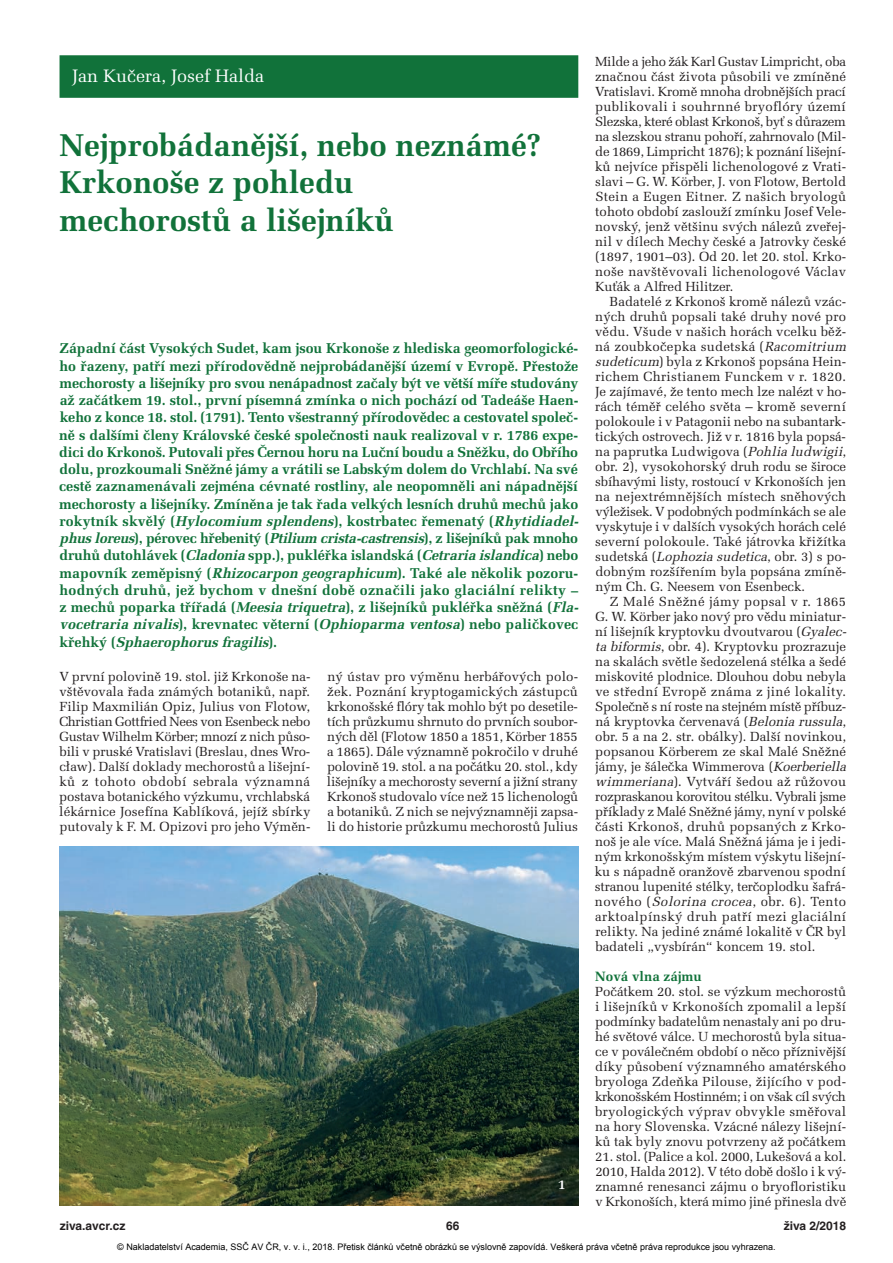
<style>
.page{position:relative;width:893px;height:1263px;background:#fff}
.page>*{position:absolute;margin:0;border:0;box-sizing:border-box;transform-origin:0 0}
.t1{font:700 31.5px/37.5px "Melior CE";color:#11723a}
.t2{font:18px "Melior CE";color:#fff}
.t3{font:700 14.25px/17.2px "Melior CE";color:#11723a}
.t4{font:700 13.5px "Melior CE";color:#11723a}
.t5{font:700 13.5px "Melior CE";color:#fff}
.t6{font:13.2px/15px "Melior CE";color:#231f20;text-align:justify}
.t7{font:700 12px "Helvetica CE";color:#231f20}
.t8{font:9px "Arial";color:#000}
.s1{font-style:italic}
</style>
<div class="page">
<img style="left:60px;top:846px;width:518px;height:359px">
<div style="left:60px;top:55px;width:518px;height:43px;background:#11723a"></div>
<h2 class="t2" style="left:72px;top:70px;width:193px">Jan Kučera, Josef Halda</h2>
<h1 class="t1" style="left:60px;top:130px;width:483px">Nejprobádanější, nebo neznámé?<br>Krkonoše z pohledu<br>mechorostů a lišejníků</h1>
<p class="t3" style="left:59px;top:341px;width:524px">Západní část Vysokých Sudet, kam jsou Krkonoše z hlediska geomorfologické&shy;ho řazeny, patří mezi přírodovědně nejprobádanější území v Evropě. Přestože mechorosty a lišejníky pro svou nenápadnost začaly být ve větší míře studovány až začátkem 19. stol., první písemná zmínka o nich pochází od Tadeáše Haen&shy;keho z konce 18. stol. (1791). Tento všestranný přírodovědec a cestovatel společ - ně s dalšími členy Královské české společnosti nauk realizoval v r. 1786 expe&shy;dici do Krkonoš. Putovali přes Černou horu na Luční boudu a Sněžku, do Obřího dolu, prozkoumali Sněžné jámy a vrátili se Labským dolem do Vrchlabí. Na své cestě zaznamenávali zejména cévnaté rostliny, ale neopomněli ani nápadnější mechorosty a lišejníky. Zmíněna je tak řada velkých lesních druhů mechů jako rokytník skvělý (<span class="s1">Hylocomium splendens</span>), kostrbatec řemenatý (<span class="s1">Rhytidiadel&shy;phus loreus</span>), pérovec hřebenitý (<span class="s1">Ptilium crista-castrensis</span>), z lišejníků pak mnoho druhů dutohlávek (<span class="s1">Cladonia</span> spp.), pukléřka islandská (<span class="s1">Cetraria islandica</span>) nebo mapovník zeměpisný (<span class="s1">Rhizocarpon geographicum</span>). Také ale několik pozoru&shy;hodných druhů, jež bychom v dnešní době označili jako glaciální relikty – z mechů poparka třířadá (<span class="s1">Meesia triquetra</span>), z lišejníků pukléřka sněžná (<span class="s1">Fla&shy;vocetraria nivalis</span>) , k r e v n a t e c v ě t e r n í ( <span class="s1">Ophioparma ventosa</span>) n e b o p a l i č k o v e c k ř e h k ý ( <span class="s1">Sphaerophorus fragilis</span>) .</p>
<p class="t6" style="left:59px;top:671px;width:253px">V první polovině 19. stol. již Krkonoše na - vštěvovala řada známých botaniků, např.<br>Filip Maxmilián Opiz, Julius von Flotow, Christian Gottfried Nees von Esenbeck nebo Gustav Wilhelm Körber; mnozí z nich půso&shy;bili v pruské Vratislavi (Breslau, dnes Wro&shy;cław). Další doklady mechorostů a lišejní&shy;ků z tohoto období sebrala významná postava botanického výzkumu, vrchlabská lékárnice Josefína Kablíková, jejíž sbírky putovaly k F. M. Opizovi pro jeho Výměn-</p>
<p class="t6" style="left:327px;top:671px;width:253px">ný ústav pro výměnu herbářových polo&shy;žek. Poznání kryptogamických zástupců krkonošské flóry tak mohlo být po desetile - tích průzkumu shrnuto do prvních soubor - ných děl (Flotow 1850 a 1851, Körber 1855 a 1865). Dále významně pokročilo v druhé polovině 19. stol. a na počátku 20. stol., kdy lišejníky a mechorosty severní a jižní strany Krkonoš studovalo více než 15 lichenologů a botaniků. Z nich se nejvýznamněji zapsa&shy;li do historie průzkumu mechorostů Julius</p>
<p class="t5" style="left:558px;top:1180px;width:9px">1</p>
<p class="t6" style="left:595px;top:56px;width:253px">Milde a jeho žák Karl Gustav Limpricht, oba značnou část života působili ve zmíněné Vratislavi. Kromě mnoha drobnějších prací publikovali i souhrnné bryoflóry území Slezska, které oblast Krkonoš, byť s důrazem na slezskou stranu pohoří, zahrnovalo (Mil&shy;de 1869, Limpricht 1876); k poznání lišejní - ků nejvíce přispěli lichenologové z Vrati&shy;slavi – G. W. Körber, J. von Flotow, Bertold Stein a Eugen Eitner. Z našich bryologů tohoto období zaslouží zmínku Josef Vele&shy;novský, jenž většinu svých nálezů zveřej&shy;nil v dílech Mechy české a Jatrovky české (1897, 1901–03). Od 20. let 20. stol. Krko&shy;noše navštěvovali lichenologové Václav Kuťák a Alfred Hilitzer.</p>
<p class="t6" style="left:595px;top:296px;width:255px;text-align:left;text-indent:15px">Badatelé z Krkonoš kromě nálezů vzác&shy;ných druhů popsali také druhy nové pro vědu. Všude v našich horách vcelku běž&shy;ná zoubkočepka sudetská (<span class="s1">Racomitrium sudeticum</span>) byla z Krkonoš popsána Hein&shy;richem Christianem Funckem v r. 1820.<br>Je zajímavé, že tento mech lze nalézt v ho - rách téměř celého světa – kromě severní polokoule i v Patagonii nebo na subantark - tických ostrovech. Již v r. 1816 byla popsá&shy;na paprutka Ludwigova (<span class="s1">Pohlia ludwigii</span>, obr. 2), vysokohorský druh rodu se široce sbíhavými listy, rostoucí v Krkonoších jen na nejextrémnějších místech sněhových výležisek. V podobných podmínkách se ale vyskytuje i v dalších vysokých horách celé severní polokoule. Také játrovka křižítka s u d e t s k á ( <span class="s1">Lophozia sudetica</span>, o b r. 3 ) s p o - dobným rozšířením byla popsána zmíně&shy;ným Ch. G. Neesem von Esenbeck.</p>
<p class="t6" style="left:595px;top:596px;width:255px;text-align:left;text-indent:15px">Z Malé Sněžné jámy popsal v r. 1865<br>G. W. Körber jako nový pro vědu miniatur - ní lišejník kryptovku dvoutvarou (<span class="s1">Gyalec&shy;ta biformis</span>, obr. 4). Kryptovku prozrazuje na skalách světle šedozelená stélka a šedé miskovité plodnice. Dlouhou dobu nebyla ve střední Evropě známa z jiné lokality.<br>Společně s ní roste na stejném místě příbuz - ná kryptovka červenavá (<span class="s1">Belonia russula</span>, obr. 5 a na 2. str. obálky). Další novinkou, popsanou Körberem ze skal Malé Sněžné jámy, je šálečka Wimmerova (<span class="s1">Koerberiella wimmeriana</span>). Vytváří šedou až růžovou rozpraskanou korovitou stélku. Vybrali jsme příklady z Malé Sněžné jámy, nyní v polské části Krkonoš, druhů popsaných z Krko&shy;noš je ale více. Malá Sněžná jáma je i jedi&shy;ným krkonošským místem výskytu lišejní&shy;ku s nápadně oranžově zbarvenou spodní stranou lupenité stélky, terčoplodku šafrá - nového (<span class="s1">Solorina crocea</span>, obr. 6). Tento arktoalpínský druh patří mezi glaciální relikty. Na jediné známé lokalitě v ČR byl badateli „vysbírán“ koncem 19. stol.</p>
<p class="t4" style="left:595px;top:972px;width:108px">Nová vlna zájmu</p>
<p class="t6" style="left:595px;top:986px;width:253px">Počátkem 20. stol. se výzkum mechorostů i lišejníků v Krkonoších zpomalil a lepší podmínky badatelům nenastaly ani po dru&shy;hé světové válce. U mechorostů byla situa&shy;ce v poválečném období o něco příznivější díky působení významného amatérského bryologa Zdeňka Pilouse, žijícího v pod&shy;krkonošském Hostinném; i on však cíl svých bryologických výprav obvykle směřoval na hory Slovenska. Vzácné nálezy lišejní&shy;ků tak byly znovu potvrzeny až počátkem</p>
<p class="t6" style="left:595px;top:1151px;width:253px">21. stol. (Palice a kol. 2000, Lukešová a kol.<br>2010, Halda 2012). V této době došlo i k vý - znamné renesanci zájmu o bryofloristiku v Krkonoších, která mimo jiné přinesla dvě</p>
<p class="t7" style="left:60px;top:1221px;width:67px">ziva.avcr.cz</p>
<p class="t7" style="left:446px;top:1221px;width:15px">66</p>
<p class="t7" style="left:784px;top:1221px;width:64px">živa 2/2018</p>
<p class="t8" style="left:117px;top:1241px;width:660px">© Nakladatelství Academia, SSČ AV ČR, v. v. i., 2018. Přetisk článků včetně obrázků se výslovně zapovídá. Veškerá práva včetně práva reprodukce jsou vyhrazena.</p>
</div>
